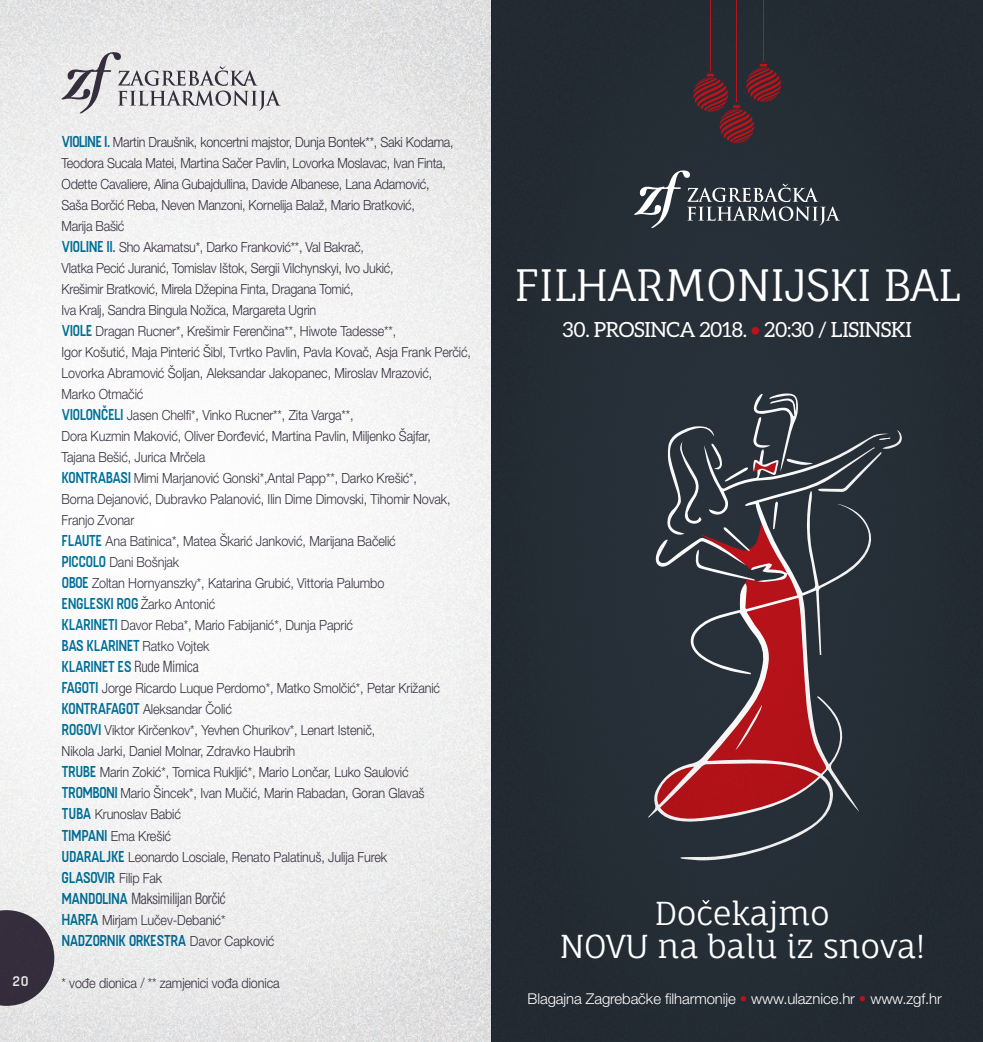
<style>
.page{position:relative;width:983px;height:1042px;background:#fff}
.page>*{position:absolute;margin:0;border:0;box-sizing:border-box;transform-origin:0 0}
.t1{font:43.4px "Fauna One";letter-spacing:-.015em;color:#fff}
.t2{font:31.68px/33.1px "Fauna One";letter-spacing:-.015em;color:#fff;text-align:center}
.t3{font:21px "Aleo";letter-spacing:-.015em;color:#fff}
.t4{font:300 15.75px/21px "Fuji";letter-spacing:-.05em;color:#00729c;scale:.9 1}
.t5{font:300 condensed 15.75px "Helvetica Neue LT Pro";letter-spacing:-.01em;color:#3a3242;scale:.9 1}
.t6{font:300 14.88px "Helvetica Neue LT Pro";letter-spacing:-.005em;color:#fff}
.t7{font:300 14px/21px "Helvetica Neue LT Pro";letter-spacing:-.01em;color:#3a3242;scale:.9 1}
.t8{font:300 14px "Fuji";color:#fff}
.s1{font-family:"Fuji";font-size:15.75px;color:#00729c}
.s2{font-family:"Helvetica Neue LT Pro";font-size:14px;color:#3a3242}
.s3{font-family:"Helvetica Neue LT Pro";font-stretch:condensed;color:#3a3242}
.s4{font-family:"Fuji";font-stretch:normal;color:#00729c}
.s5{color:#ba131a}
</style>
<div class="page">
<img style="left:0;top:0;width:982px;height:1042px">
<svg style="left:634px;top:170px;width:205px;height:58px"></svg>
<svg style="left:702px;top:900px;width:7px;height:4px"></svg>
<hr style="left:710px;top:0;width:1px;height:71px;background:#ba131a">
<hr style="left:736px;top:0;width:1px;height:102px;background:#ba131a">
<hr style="left:763px;top:0;width:1px;height:61px;background:#ba131a">
<svg style="left:692px;top:61px;width:88px;height:82px"></svg>
<p class="t8" style="left:12px;top:972px;width:18px">20</p>
<p class="t7" style="left:62px;top:132px;width:456px"><span class="s1">VIOLINE I.</span> Martin Draušnik, koncertni majstor, Dunja Bontek**, Saki Kodama, Teodora Sucala Matei, Martina Sačer Pavlin, Lovorka Moslavac, Ivan Finta, Odette Cavaliere, Alina Gubajdullina, Davide Albanese, Lana Adamović,<br>Saša Borčić Reba, Neven Manzoni, Kornelija Balaž, Mario Bratković,<br>Marija Bašić<br><span class="s1">VIOLINE II.</span> Sho Akamatsu*, Darko Franković**, Val Bakrač,<br>Vlatka Pecić Juranić, Tomislav Ištok, Sergii Vilchynskyi, Ivo Jukić,<br>Krešimir Bratković, Mirela Džepina Finta, Dragana Tomić,<br>Iva Kralj, Sandra Bingula Nožica, Margareta Ugrin<br><span class="s1">VIOLE</span> Dragan Rucner*, Krešimir Ferenčina**, Hiwote Tadesse**,<br>Igor Košutić, Maja Pinterić Šibl, Tvrtko Pavlin, Pavla Kovač, Asja Frank Perčić, Lovorka Abramović Šoljan, Aleksandar Jakopanec, Miroslav Mrazović,<br>Marko Otmačić<br><span class="s1">VIOLONČELI</span> Jasen Chelfi*, Vinko Rucner**, Zita Varga**,<br>Dora Kuzmin Maković, Oliver Đorđević, Martina Pavlin, Miljenko Šajfar,<br>Tajana Bešić, Jurica Mrčela<br><span class="s1">KONTRABASI</span> Mimi Marjanović Gonski*,Antal Papp**, Darko Krešić*,<br>Borna Dejanović, Dubravko Palanović, Ilin Dime Dimovski, Tihomir Novak, Franjo Zvonar<br><span class="s1">FLAUTE</span> Ana Batinica*, Matea Škarić Janković, Marijana Bačelić<br><span class="s1">PICCOLO</span> Dani Bošnjak<br><span class="s1">OBOE</span> Zoltan Hornyanszky*, Katarina Grubić, Vittoria Palumbo<br><span class="s1">ENGLESKI ROG</span> Žarko Antonić<br><span class="s1">KLARINETI</span> Davor Reba*, Mario Fabijanić*, Dunja Paprić</p>
<p class="t4" style="left:62px;top:635px;width:166px">BAS KLARINET <span class="s2">Ratko Vojtek<br></span>KLARINET ES <span class="s3">Rude Mimica</span></p>
<p class="t7" style="left:62px;top:678px;width:422px"><span class="s1">FAGOTI</span> Jorge Ricardo Luque Perdomo*, Matko Smolčić*, Petar Križanić <span class="s1">KONTRAFAGOT</span> Aleksandar Čolić<br><span class="s1">ROGOVI</span> Viktor Kirčenkov*, Yevhen Churikov*, Lenart Istenič,<br>Nikola Jarki, Daniel Molnar, Zdravko Haubrih<br><span class="s1">TRUBE</span> Marin Zokić*, Tomica Rukljić*, Mario Lončar, Luko Saulović <span class="s1">TROMBONI</span> Mario Šincek*, Ivan Mučić, Marin Rabadan, Goran Glavaš <span class="s1">TUBA</span> Krunoslav Babić<br><span class="s1">TIMPANI</span> Ema Krešić<br><span class="s1">UDARALJKE</span> Leonardo Losciale, Renato Palatinuš, Julija Furek</p>
<p class="t4" style="left:62px;top:866px;width:113px">GLASOVIR <span class="s2">Filip Fak</span></p>
<p class="t5" style="left:62px;top:889px;width:184px"><span class="s4">MANDOLINA</span> Maksimilijan Borčić</p>
<p class="t7" style="left:62px;top:909px;width:183px"><span class="s1">HARFA</span> Mirjam Lučev-Debanić*</p>
<p class="t4" style="left:62px;top:929px;width:238px">NADZORNIK ORKESTRA <span class="s2">Davor Capković</span></p>
<p class="t7" style="left:62px;top:972px;width:244px">* vođe dionica / ** zamjenici vođa dionica</p>
<h1 class="t1" style="left:514px;top:258px;width:447px">FILHARMONIJSKI BAL</h1>
<h3 class="t3" style="left:562px;top:318px;width:351px">30. PROSINCA 2018. <span class="s5">•</span> 20:30 / LISINSKI</h3>
<h2 class="t2" style="left:559px;top:896px;width:367px">Docekajmo<br>NOVU na balu iz snova!</h2>
<p class="t6" style="left:527px;top:990px;width:415px">Blagajna Zagrebačke filharmonije <span class="s5">•</span> www.ulaznice.hr <span class="s5">•</span> www.zgf.hr</p>
</div>
